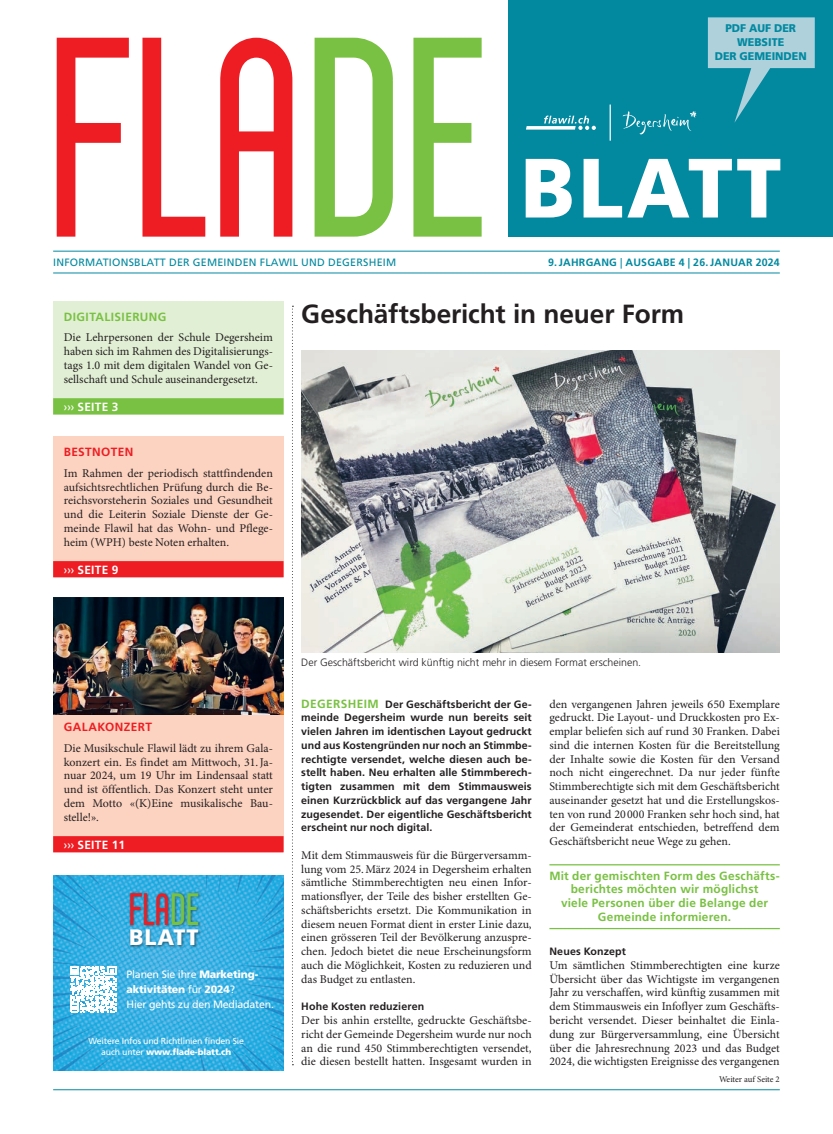
<style>
.page{position:relative;width:833px;height:1134px;background:#fff}
.page>*{position:absolute;margin:0;border:0;box-sizing:border-box;transform-origin:0 0}
.t1{font:284.12px "Sigward";color:#ee1d23;scale:.94 1}
.t2{font:900 84px "Frutiger LT Std";letter-spacing:.04em;color:#fff}
.t3{font:45.38px "Sigward";color:#ee1d23;scale:.94 1}
.t4{font:700 26.25px "Frutiger LT Std";letter-spacing:-.005em;color:#231f20}
.t5{font:900 22.38px "Frutiger LT Std";letter-spacing:.04em;color:#fff}
.t6{font:11.88px/13.8px "Minion Pro";color:#231f20;text-align:justify}
.t7{font:700 11.88px/13.8px "Frutiger LT Std";letter-spacing:.02em;color:#79c142;text-align:center}
.t8{font:700 11.88px "Frutiger LT Std";letter-spacing:.02em;color:#fff}
.t9{font:700 11.88px "Frutiger LT Std";letter-spacing:.035em;color:#ee1d23}
.t10{font:900 11.12px/13.9px "Frutiger LT Std";color:#0289a0;text-align:center;scale:.96 1}
.t11{font:700 10.62px/13.8px "Frutiger LT Std";letter-spacing:.005em;color:#231f20;text-align:justify}
.t12{font:10.62px/15px "Frutiger LT Std";letter-spacing:-.02em;color:#fff}
.t13{font:300 10.62px "Frutiger LT Std";color:#231f20}
.t14{font:10.62px "Frutiger LT Std";letter-spacing:.02em;color:#0289a0}
.t15{font:700 10.62px "Frutiger LT Std";letter-spacing:.02em;color:#0289a0}
.t16{font:8.75px/10.5px "Frutiger LT Std";letter-spacing:-.02em;color:#fff;text-align:center}
.t17{font:8.75px "Minion Pro";letter-spacing:-.005em;color:#231f20}
.s1{color:#79c142}
.s2{font-weight:400}
.s3{font-weight:900}
.s4{font-size:11.88px;color:#79c142}
</style>
<div class="page">
<hr style="left:53px;top:251px;width:727px;height:1px;background:#0289a0">
<hr style="left:53px;top:272px;width:727px;height:1px;background:#0289a0">
<div style="left:508px;top:0;width:325px;height:237px;background:#0289a0"></div>
<svg style="left:526px;top:116px;width:70px;height:14px"></svg>
<svg style="left:622px;top:111px;width:75px;height:24px"></svg>
<hr style="left:609px;top:105px;width:2px;height:36px;background:#fff">
<svg style="left:708px;top:17px;width:106px;height:106px"></svg>
<hr style="left:53px;top:1089px;width:727px;height:1px;background:#0289a0">
<svg style="left:292px;top:306px;width:1px;height:759px"></svg>
<img style="left:53px;top:875px;width:230px;height:195px">
<svg style="left:70px;top:966px;width:46px;height:46px"></svg>
<div style="left:128px;top:891px;width:74px;height:57px;background:#231f20;opacity:.5"></div>
<div style="left:53px;top:711px;width:230px;height:141px;background:#fcd2c0"></div>
<div style="left:53px;top:836px;width:230px;height:16px;background:#ee1d23"></div>
<div style="left:53px;top:436px;width:230px;height:141px;background:#fcd2c0"></div>
<div style="left:53px;top:561px;width:230px;height:16px;background:#ee1d23"></div>
<img style="left:53px;top:598px;width:230px;height:116px">
<div style="left:53px;top:301px;width:230px;height:113px;background:#e1efd4"></div>
<div style="left:53px;top:398px;width:230px;height:16px;background:#79c142"></div>
<hr style="left:549px;top:864px;width:231px;height:1px;background:#79c142">
<hr style="left:549px;top:928px;width:231px;height:1px;background:#79c142">
<img style="left:301px;top:350px;width:479px;height:303px">
<h1 class="t1" style="left:57px;top:18px;width:472px">FlA<span class="s1">DE</span></h1>
<p class="t14" style="left:53px;top:256px;width:344px">INFORMATIONSBLATT DER GEMEINDEN FLAWIL UND DEGERSHEIM</p>
<p class="t10" style="left:714px;top:21px;width:98px">PDF AUF DER<br>WEBSITE<br>DER GEMEINDEN</p>
<h2 class="t2" style="left:521px;top:137px;width:262px">BLATT</h2>
<p class="t15" style="left:548px;top:256px;width:233px">9.JAHRGANG <span class="s2">|</span> AUSGABE 4 | 26.JANUAR 2024</p>
<p class="t7" style="left:64px;top:310px;width:104px">DIGITALISIERUNG</p>
<p class="t6" style="left:64px;top:331px;width:211px">Die Lehrpersonen der Schule Degersheim haben sich im Rahmen des Digitalisierungs&shy;tags 1.0 mit dem digitalen Wandel von Ge&shy;sellschaft und Schule auseinandergesetzt.</p>
<p class="t8" style="left:64px;top:399px;width:56px"><span class="s2">›››</span> SEITE 3</p>
<p class="t9" style="left:64px;top:445px;width:71px">BESTNOTEN</p>
<p class="t6" style="left:64px;top:467px;width:211px">Im Rahmen der periodisch stattfindenden aufsichtsrechtlichen Prüfung durch die Be&shy;reichsvorsteherin Soziales und Gesundheit und die Leiterin Soziale Dienste der Ge&shy;meinde Flawil hat das Wohn- und Pflege&shy;heim (WPH) beste Noten erhalten.</p>
<p class="t8" style="left:64px;top:562px;width:56px"><span class="s2">›››</span> SEITE 9</p>
<h3 class="t4" style="left:301px;top:298px;width:384px">Geschäftsbericht in neuer Form</h3>
<p class="t9" style="left:64px;top:720px;width:90px">GALAKONZERT</p>
<p class="t6" style="left:64px;top:742px;width:211px">Die Musikschule Flawil lädt zu ihrem Gala&shy;konzert ein. Es findet am Mittwoch, 31.Ja&shy;nuar 2024, um 19 Uhr im Lindensaal statt und ist öffentlich. Das Konzert steht unter dem Motto «(K)Eine musikalische Bau&shy;stelle!».</p>
<p class="t8" style="left:64px;top:837px;width:63px"><span class="s2">›››</span> SEITE 11</p>
<h3 class="t3" style="left:130px;top:890px;width:77px">FlA<span class="s1">DE</span></h3>
<h3 class="t5" style="left:129px;top:924px;width:71px">BLATT</h3>
<p class="t12" style="left:126px;top:967px;width:149px">Planen Sie ihre <span class="s3">Marketing&shy;aktivitäten</span> für <span class="s3">2024</span>?<br>Hier gehts zu den Mediadaten.</p>
<p class="t16" style="left:88px;top:1036px;width:157px">Weitere Infos und Richtlinien finden Sie auch unter <span class="s3">www.flade-blatt.ch</span></p>
<p class="t13" style="left:301px;top:657px;width:341px">Der Geschäftsbericht wird künftig nicht mehr in diesem Format erscheinen.</p>
<p class="t11" style="left:301px;top:697px;width:232px"><span class="s4">DEGERSHEIM</span> Der Geschäftsbericht der Ge&shy;meinde Degersheim wurde nun bereits seit vielen Jahren im identischen Layout gedruckt und aus Kostengründen nur noch an Stimmbe&shy;rechtigte versendet, welche diesen auch be&shy;stellt haben. Neu erhalten alle Stimmberech&shy;tigten zusammen mit dem Stimmausweis einen Kurzrückblick auf das vergangene Jahr zugesendet. Der eigentliche Geschäftsbericht erscheint nur noch digital.</p>
<p class="t6" style="left:301px;top:849px;width:232px">Mit dem Stimmausweis für die Bürgerversamm&shy;lung vom 25.März 2024 in Degersheim erhalten sämtliche Stimmberechtigten neu einen Infor&shy;mationsflyer, der Teile des bisher erstellten Ge&shy;schäftsberichts ersetzt. Die Kommunikation in diesem neuen Format dient in erster Linie dazu, einen grösseren Teil der Bevölkerung anzuspre&shy;chen. Jedoch bietet die neue Erscheinungsform auch die Möglichkeit, Kosten zu reduzieren und das Budget zu entlasten.</p>
<p class="t11" style="left:301px;top:1000px;width:124px">Hohe Kosten reduzieren</p>
<p class="t6" style="left:301px;top:1014px;width:232px">Der bis anhin erstellte, gedruckte Geschäftsbe&shy;richt der Gemeinde Degersheim wurde nur noch an die rund 450 Stimmberechtigten versendet, die diesen bestellt hatten. Insgesamt wurden in</p>
<p class="t6" style="left:549px;top:697px;width:232px">den vergangenen Jahren jeweils 650 Exemplare gedruckt. Die Layout- und Druckkosten pro Ex&shy;emplar beliefen sich auf rund 30 Franken. Dabei sind die internen Kosten für die Bereitstellung der Inhalte sowie die Kosten für den Versand noch nicht eingerechnet. Da nur jeder fünfte Stimmberechtigte sich mit dem Geschäftsbericht auseinander gesetzt hat und die Erstellungskos&shy;ten von rund 20 000 Franken sehr hoch sind, hat der Gemeinderat entschieden, betreffend dem Geschäftsbericht neue Wege zu gehen.</p>
<p class="t7" style="left:549px;top:869px;width:232px">Mit der gemischten Form des Geschäfts&shy;berichtes möchten wir möglichst<br>viele Personen über die Belange der<br>Gemeinde informieren.</p>
<p class="t11" style="left:549px;top:945px;width:78px">Neues Konzept</p>
<p class="t6" style="left:549px;top:959px;width:232px">Um sämtlichen Stimmberechtigten eine kurze Übersicht über das Wichtigste im vergangenen Jahr zu verschaffen, wird künftig zusammen mit dem Stimmausweis ein Infoflyer zum Geschäfts&shy;bericht versendet. Dieser beinhaltet die Einla&shy;dung zur Bürgerversammlung, eine Übersicht über die Jahresrechnung 2023 und das Budget 2024, die wichtigsten Ereignisse des vergangenen</p>
<p class="t17" style="left:719px;top:1074px;width:62px">Weiter auf Seite 2</p>
</div>
